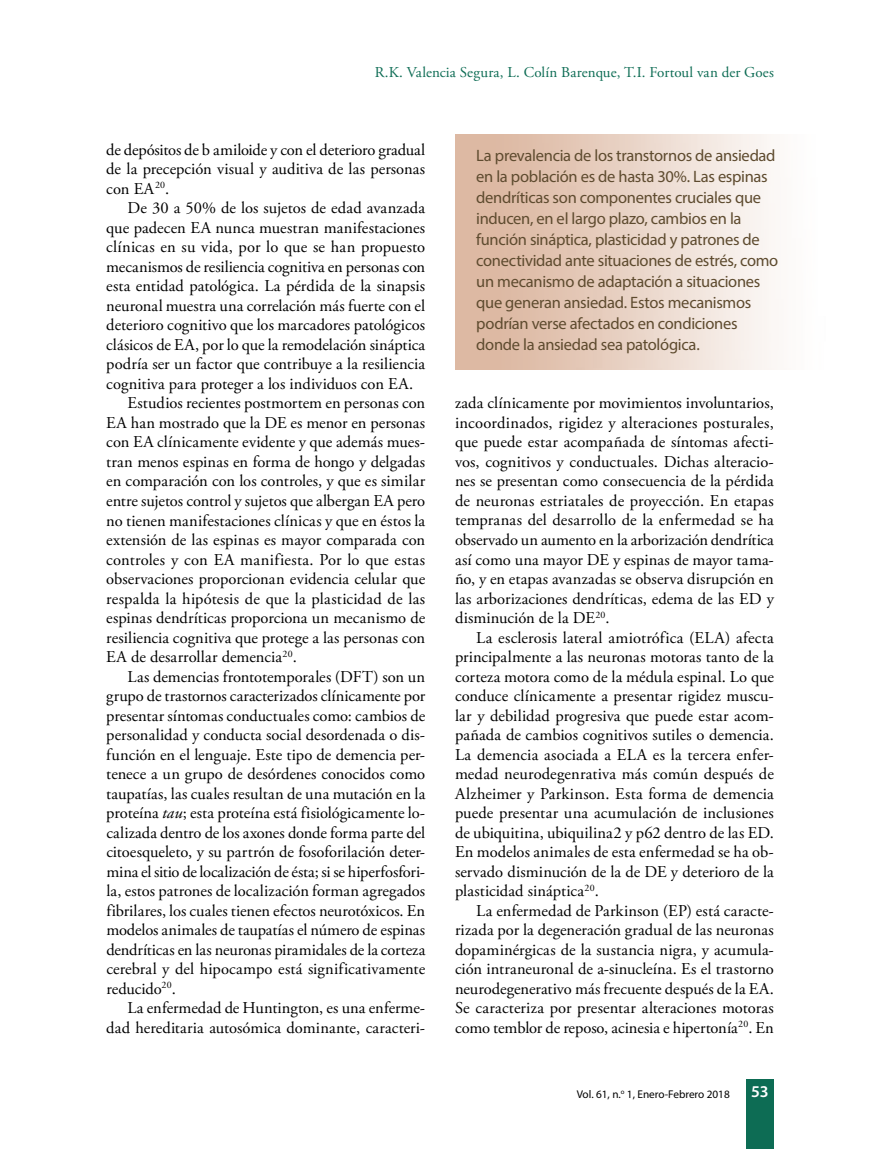
<style>
.page{position:relative;width:893px;height:1149px;background:#fff}
.page>*{position:absolute;margin:0;border:0;box-sizing:border-box;transform-origin:0 0}
.t1{font:16.5px/19.5px "Adobe Garamond Pro";color:#000;text-align:justify}
.t2{font:16.5px/21px "Myriad Pro";letter-spacing:-.02em;color:#5e4b2f}
.t3{font:16.5px "Adobe Garamond Pro";letter-spacing:.02em;color:#000}
.t4{font:600 16.5px "Myriad Pro";color:#fff}
.t5{font:15px "Adobe Garamond Pro";letter-spacing:.01em;color:#0d6c54}
.t6{font:11.25px "Myriad Pro";color:#000}
.s1{font-style:italic}
</style>
<div class="page">
<div style="left:746px;top:1078px;width:28px;height:70px;background:#0d6c54"></div>
<p class="t5" style="left:375px;top:63px;width:401px">R.K. Valencia Segura, L. Colín Barenque, T.I. Fortoul van der Goes</p>
<p class="t1" style="left:106px;top:140px;width:321px">de depósitos de b amiloide y con el deterioro gradual de la precepción visual y auditiva de las personas con EA<sup>20</sup>.</p>
<p class="t1" style="left:128px;top:199px;width:299px">De 30 a 50% de los sujetos de edad avanzada</p>
<p class="t1" style="left:106px;top:218px;width:320px">que padecen EA nunca muestran manifestaciones</p>
<p class="t1" style="left:106px;top:238px;width:320px">clínicas en su vida, por lo que se han propuesto</p>
<p class="t1" style="left:106px;top:257px;width:320px">mecanismos de resiliencia cognitiva en personas con</p>
<p class="t1" style="left:106px;top:277px;width:320px">esta entidad patológica. La pérdida de la sinapsis</p>
<p class="t1" style="left:106px;top:296px;width:320px">neuronal muestra una correlación más fuerte con el</p>
<p class="t1" style="left:106px;top:316px;width:320px">deterioro cognitivo que los marcadores patológicos</p>
<p class="t1" style="left:106px;top:335px;width:320px">clásicos de EA, por lo que la remodelación sináptica</p>
<p class="t1" style="left:106px;top:355px;width:320px">podría ser un factor que contribuye a la resiliencia</p>
<p class="t1" style="left:106px;top:374px;width:308px">cognitiva para proteger a los individuos con EA.</p>
<p class="t1" style="left:128px;top:394px;width:299px">Estudios recientes postmortem en personas con</p>
<p class="t1" style="left:106px;top:413px;width:320px">EA han mostrado que la DE es menor en personas</p>
<p class="t1" style="left:106px;top:433px;width:320px">con EA clínicamente evidente y que además mues-</p>
<p class="t1" style="left:106px;top:452px;width:320px">tran menos espinas en forma de hongo y delgadas</p>
<p class="t1" style="left:106px;top:472px;width:320px">en comparación con los controles, y que es similar</p>
<p class="t1" style="left:106px;top:491px;width:320px">entre sujetos control y sujetos que albergan EA pero</p>
<p class="t1" style="left:106px;top:511px;width:320px">no tienen manifestaciones clínicas y que en éstos la</p>
<p class="t1" style="left:106px;top:530px;width:320px">extensión de las espinas es mayor comparada con</p>
<p class="t3" style="left:106px;top:549px;width:320px">controles y con EA manifiesta. Por lo que estas</p>
<p class="t1" style="left:106px;top:569px;width:320px">observaciones proporcionan evidencia celular que</p>
<p class="t1" style="left:106px;top:589px;width:320px">respalda la hipótesis de que la plasticidad de las</p>
<p class="t1" style="left:106px;top:608px;width:320px">espinas dendríticas proporciona un mecanismo de</p>
<p class="t1" style="left:106px;top:628px;width:320px">resiliencia cognitiva que protege a las personas con</p>
<p class="t1" style="left:106px;top:647px;width:192px">EA de desarrollar demencia<sup>20</sup>.</p>
<p class="t1" style="left:128px;top:667px;width:299px">Las demencias frontotemporales (DFT) son un</p>
<p class="t1" style="left:106px;top:686px;width:320px">grupo de trastornos caracterizados clínicamente por</p>
<p class="t1" style="left:106px;top:706px;width:320px">presentar síntomas conductuales como: cambios de</p>
<p class="t1" style="left:106px;top:725px;width:320px">personalidad y conducta social desordenada o dis-</p>
<p class="t1" style="left:106px;top:745px;width:320px">función en el lenguaje. Este tipo de demencia per-</p>
<p class="t1" style="left:106px;top:764px;width:320px">tenece a un grupo de desórdenes conocidos como</p>
<p class="t1" style="left:106px;top:784px;width:320px">taupatías, las cuales resultan de una mutación en la</p>
<p class="t1" style="left:106px;top:803px;width:320px">proteína <span class="s1">tau</span>; esta proteína está fisiológicamente lo-</p>
<p class="t1" style="left:106px;top:823px;width:320px">calizada dentro de los axones donde forma parte del</p>
<p class="t1" style="left:106px;top:842px;width:320px">citoesqueleto, y su partrón de fosoforilación deter-</p>
<p class="t1" style="left:106px;top:862px;width:320px">mina el sitio de localización de ésta; si se hiperfosfori-</p>
<p class="t1" style="left:106px;top:881px;width:320px">la, estos patrones de localización forman agregados</p>
<p class="t1" style="left:106px;top:901px;width:320px">fibrilares, los cuales tienen efectos neurotóxicos. En</p>
<p class="t1" style="left:106px;top:920px;width:320px">modelos animales de taupatías el número de espinas</p>
<p class="t1" style="left:106px;top:940px;width:320px">dendríticas en las neuronas piramidales de la corteza</p>
<p class="t1" style="left:106px;top:959px;width:320px">cerebral y del hipocampo está significativamente</p>
<p class="t1" style="left:106px;top:979px;width:71px">reducido<sup>20</sup>.</p>
<p class="t1" style="left:128px;top:998px;width:299px">La enfermedad de Huntington, es una enferme-</p>
<p class="t1" style="left:106px;top:1018px;width:320px">dad hereditaria autosómica dominante, caracteri-</p>
<p class="t2" style="left:476px;top:144px;width:304px">La prevalencia de los transtornos de ansiedad en la población es de hasta 30%. Las espinas dendríticas son componentes cruciales que inducen, en el largo plazo, cambios en la función sináptica, plasticidad y patrones de conectividad ante situaciones de estrés, como un mecanismo de adaptación a situaciones que generan ansiedad. Estos mecanismos podrían verse afectados en condiciones donde la ansiedad sea patológica.</p>
<p class="t1" style="left:455px;top:394px;width:320px">zada clínicamente por movimientos involuntarios, incoordinados, rigidez y alteraciones posturales, que puede estar acompañada de síntomas afecti&shy;vos, cognitivos y conductuales. Dichas alteracio&shy;nes se presentan como consecuencia de la pérdida de neuronas estriatales de proyección. En etapas tempranas del desarrollo de la enfermedad se ha observado un aumento en la arborización dendrítica así como una mayor DE y espinas de mayor tama&shy;ño, y en etapas avanzadas se observa disrupción en las arborizaciones dendríticas, edema de las ED y disminución de la DE<sup>20</sup>.</p>
<p class="t1" style="left:455px;top:628px;width:320px;text-indent:21px">La esclerosis lateral amiotrófica (ELA) afecta principalmente a las neuronas motoras tanto de la corteza motora como de la médula espinal. Lo que conduce clínicamente a presentar rigidez muscu&shy;lar y debilidad progresiva que puede estar acom&shy;pañada de cambios cognitivos sutiles o demencia.<br>La demencia asociada a ELA es la tercera enfer&shy;medad neurodegenrativa más común después de Alzheimer y Parkinson. Esta forma de demencia puede presentar una acumulación de inclusiones de ubiquitina, ubiquilina2 y p62 dentro de las ED.<br>En modelos animales de esta enfermedad se ha ob&shy;servado disminución de la de DE y deterioro de la plasticidad sináptica<sup>20</sup>.</p>
<p class="t1" style="left:455px;top:901px;width:320px;text-indent:21px">La enfermedad de Parkinson (EP) está caracte&shy;rizada por la degeneración gradual de las neuronas dopaminérgicas de la sustancia nigra, y acumula&shy;ción intraneuronal de a-sinucleína. Es el trastorno neurodegenerativo más frecuente después de la EA.<br>Se caracteriza por presentar alteraciones motoras como temblor de reposo, acinesia e hipertonía<sup>20</sup>. En</p>
<p class="t6" style="left:577px;top:1086px;width:155px">Vol. 61, n.<sup>o</sup> 1, Enero-Febrero 2018</p>
<p class="t4" style="left:751px;top:1080px;width:19px">53</p>
</div>
